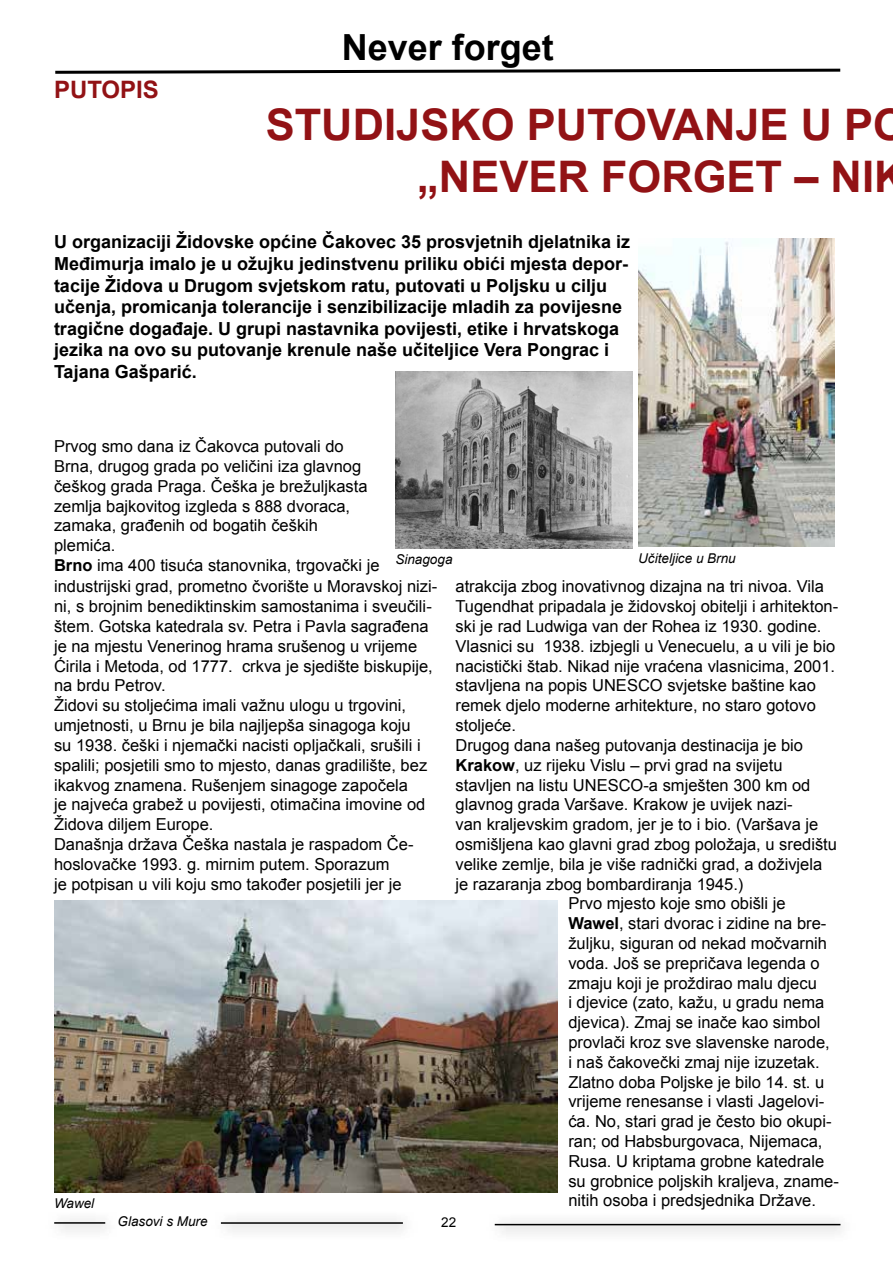
<style>
.page{position:relative;width:893px;height:1263px;background:#fff}
.page>*{position:absolute;margin:0;border:0;box-sizing:border-box;transform-origin:0 0}
.t1{font:700 43.5px "Arial";color:#921215}
.t2{font:700 36px "Arial";color:#000}
.t3{font:700 24px "Arial";color:#921215}
.t4{font:700 18px/21.6px "Arial";color:#000}
.t5{font:16.5px/19.8px "Arial";color:#000}
.t6{font:italic 13.5px "Arial";color:#000}
.t7{font:13.5px "Arial";color:#000}
.s1{font-weight:700}
</style>
<div class="page">
<svg style="left:55px;top:68px;width:786px;height:6px"></svg>
<div style="left:212px;top:1211px;width:206px;height:29px;background:#f7f7f7"></div>
<hr style="left:221px;top:1222px;width:182px;height:2px;background:#000">
<div style="left:45px;top:1211px;width:76px;height:29px;background:#fafafa"></div>
<hr style="left:54px;top:1222px;width:51px;height:2px;background:#000">
<div style="left:486px;top:1212px;width:369px;height:30px;background:#000;opacity:.75"></div>
<hr style="left:495px;top:1224px;width:345px;height:1px;background:#000">
<img style="left:638px;top:238px;width:197px;height:308px">
<img style="left:395px;top:372px;width:237px;height:177px">
<img style="left:54px;top:900px;width:503px;height:293px">
<h3 class="t3" style="left:54px;top:74px;width:16px">putopis</h3>
<h2 class="t2" style="left:342px;top:24px;width:214px">Never forget</h2>
<h1 class="t1" style="left:266px;top:96px;width:58px">Studijsko</h1>
<h1 class="t1" style="left:527px;top:96px;width:30px">putovanje</h1>
<h1 class="t1" style="left:801px;top:96px;width:101px">u Po</h1>
<h1 class="t1" style="left:417px;top:148px;width:83px">„Never</h1>
<h1 class="t1" style="left:601px;top:148px;width:31px">forget</h1>
<h1 class="t1" style="left:794px;top:148px;width:81px">– Ni</h1>
<p class="t4" style="left:54px;top:232px;width:578px">U organizaciji Židovske općine Čakovec 35 prosvjetnih djelatnika iz Međimurja imalo je u ožujku jedinstvenu priliku obići mjesta depor&shy;tacije Židova u Drugom svjetskom ratu, putovati u Poljsku u cilju učenja, promicanja tolerancije i senzibilizacije mladih za povijesne tragične događaje. U grupi nastavnika povijesti, etike i hrvatskoga jezika na ovo su putovanje krenule naše učiteljice Vera Pongrac i Tajana Gašparić.</p>
<p class="t5" style="left:54px;top:437px;width:327px">Prvog smo dana iz Čakovca putovali do Brna, drugog grada po veličini iza glavnog češkog grada Praga. Češka je brežuljkasta zemlja bajkovitog izgleda s 888 dvoraca, zamaka, građenih od bogatih čeških plemića.<br><span class="s1">Brno</span> ima 400 tisuća stanovnika, trgovački je</p>
<p class="t5" style="left:54px;top:577px;width:385px">industrijski grad, prometno čvorište u Moravskoj nizi&shy;ni, s brojnim benediktinskim samostanima i sveučili&shy;štem. Gotska katedrala sv. Petra i Pavla sagrađena je na mjestu Venerinog hrama srušenog u vrijeme Ćirila i Metoda, od 1777. crkva je sjedište biskupije, na brdu Petrov.<br>Židovi su stoljećima imali važnu ulogu u trgovini, umjetnosti, u Brnu je bila najljepša sinagoga koju<br>su 1938. češki i njemački nacisti opljačkali, srušili i spalili; posjetili smo to mjesto, danas gradilište, bez ikakvog znamena. Rušenjem sinagoge započela<br>je najveća grabež u povijesti, otimačina imovine od Židova diljem Europe.<br>Današnja država Češka nastala je raspadom Če&shy;hoslovačke 1993. g. mirnim putem. Sporazum<br>je potpisan u vili koju smo također posjetili jer je</p>
<p class="t5" style="left:455px;top:577px;width:370px">atrakcija zbog inovativnog dizajna na tri nivoa. Vila</p>
<p class="t6" style="left:395px;top:551px;width:59px">Sinagoga</p>
<p class="t6" style="left:638px;top:549px;width:99px">Učiteljice u Brnu</p>
<p class="t5" style="left:455px;top:597px;width:384px">Tugendhat pripadala je židovskoj obitelji i arhitekton-</p>
<p class="t5" style="left:455px;top:616px;width:367px">ski je rad Ludwiga van der Rohea iz 1930. godine.</p>
<p class="t5" style="left:455px;top:636px;width:381px">Vlasnici su 1938. izbjegli u Venecuelu, a u vili je bio</p>
<p class="t5" style="left:455px;top:656px;width:381px">nacistički štab. Nikad nije vraćena vlasnicima, 2001.</p>
<p class="t5" style="left:455px;top:676px;width:362px">stavljena na popis UNESCO svjetske baštine kao</p>
<p class="t5" style="left:455px;top:696px;width:362px">remek djelo moderne arhitekture, no staro gotovo</p>
<p class="t5" style="left:455px;top:715px;width:62px">stoljeće.</p>
<p class="t5" style="left:455px;top:735px;width:349px">Drugog dana našeg putovanja destinacija je bio</p>
<p class="t5" style="left:455px;top:755px;width:329px"><span class="s1">Krakow</span>, uz rijeku Vislu – prvi grad na svijetu</p>
<p class="t5" style="left:455px;top:775px;width:356px">stavljen na listu UNESCO-a smješten 300 km od</p>
<p class="t5" style="left:455px;top:795px;width:339px">glavnog grada Varšave. Krakow je uvijek nazi-</p>
<p class="t5" style="left:455px;top:814px;width:364px">van kraljevskim gradom, jer je to i bio. (Varšava je</p>
<p class="t5" style="left:455px;top:834px;width:383px">osmišljena kao glavni grad zbog položaja, u središtu</p>
<p class="t5" style="left:455px;top:854px;width:368px">velike zemlje, bila je više radnički grad, a doživjela</p>
<p class="t5" style="left:455px;top:874px;width:289px">je razaranja zbog bombardiranja 1945.)</p>
<p class="t5" style="left:568px;top:894px;width:219px">Prvo mjesto koje smo obišli je</p>
<p class="t5" style="left:568px;top:913px;width:259px"><span class="s1">Wawel</span>, stari dvorac i zidine na bre-</p>
<p class="t5" style="left:568px;top:933px;width:260px">žuljku, siguran od nekad močvarnih</p>
<p class="t5" style="left:568px;top:953px;width:253px">voda. Još se prepričava legenda o</p>
<p class="t5" style="left:568px;top:973px;width:250px">zmaju koji je proždirao malu djecu</p>
<p class="t5" style="left:568px;top:993px;width:257px">i djevice (zato, kažu, u gradu nema</p>
<p class="t5" style="left:568px;top:1012px;width:254px">djevica). Zmaj se inače kao simbol</p>
<p class="t5" style="left:568px;top:1032px;width:263px">provlači kroz sve slavenske narode,</p>
<p class="t5" style="left:568px;top:1052px;width:253px">i naš čakovečki zmaj nije izuzetak.</p>
<p class="t5" style="left:568px;top:1072px;width:257px">Zlatno doba Poljske je bilo 14. st. u</p>
<p class="t5" style="left:568px;top:1092px;width:257px">vrijeme renesanse i vlasti Jagelovi-</p>
<p class="t5" style="left:568px;top:1111px;width:265px">ća. No, stari grad je često bio okupi-</p>
<p class="t5" style="left:568px;top:1131px;width:256px">ran; od Habsburgovaca, Nijemaca,</p>
<p class="t5" style="left:568px;top:1151px;width:257px">Rusa. U kriptama grobne katedrale</p>
<p class="t5" style="left:568px;top:1171px;width:272px">su grobnice poljskih kraljeva, zname-</p>
<p class="t5" style="left:568px;top:1191px;width:249px">nitih osoba i predsjednika Države.</p>
<p class="t6" style="left:54px;top:1194px;width:42px">Wawel</p>
<p class="t6" style="left:118px;top:1212px;width:92px">Glasovi s Mure</p>
<p class="t7" style="left:441px;top:1213px;width:17px">22</p>
</div>
